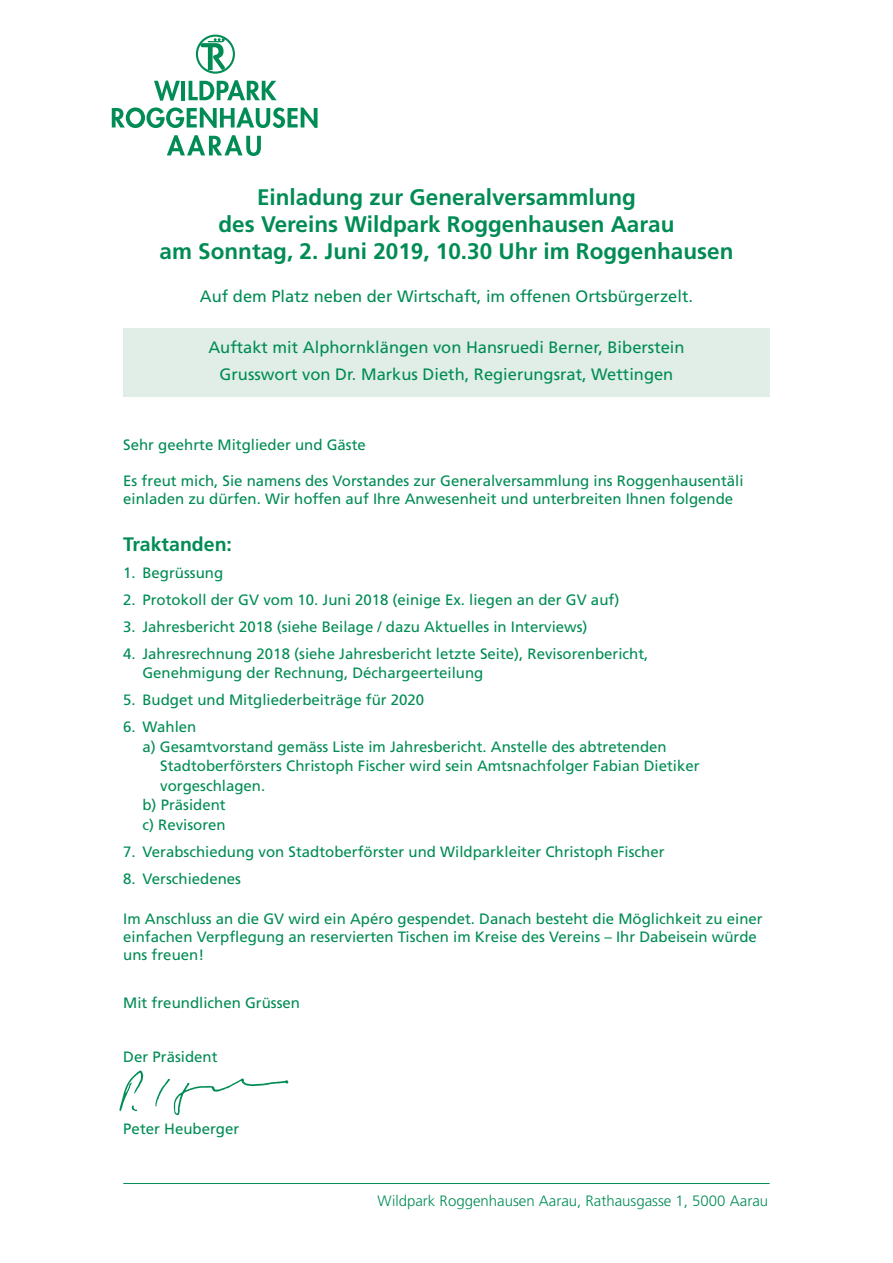
<style>
.page{position:relative;width:893px;height:1263px;background:#fff}
.page>*{position:absolute;margin:0;border:0;box-sizing:border-box;transform-origin:0 0}
.t1{font:700 22.5px/27px "Frutiger LT";color:#008c54;text-align:center}
.t2{font:700 19.5px "Frutiger LT";color:#008c54}
.t3{font:16.5px/27px "Frutiger LT";color:#008c54;text-align:center}
.t4{font:15px/18px "Frutiger LT";color:#008c54}
.t5{font:300 15px "Frutiger LT";color:#008c54}
</style>
<div class="page">
<div style="left:123px;top:329px;width:647px;height:68px;background:#e0eee7"></div>
<svg style="left:112px;top:107px;width:205px;height:21px"></svg>
<svg style="left:167px;top:135px;width:94px;height:21px"></svg>
<svg style="left:196px;top:35px;width:39px;height:39px"></svg>
<svg style="left:154px;top:81px;width:26px;height:20px"></svg>
<hr style="left:181px;top:81px;width:4px;height:19px;background:#008c54">
<svg style="left:189px;top:80px;width:88px;height:20px"></svg>
<hr style="left:123px;top:1183px;width:647px;height:1px;background:#008c54">
<img style="left:119px;top:1070px;width:170px;height:46px">
<h1 class="t1" style="left:159px;top:186px;width:575px">Einladung zur Generalversammlung<br>des Vereins Wildpark Roggenhausen Aarau<br>am Sonntag, 2. Juni 2019, 10.30 Uhr im Roggenhausen</h1>
<p class="t3" style="left:200px;top:284px;width:495px">Auf dem Platz neben der Wirtschaft, im offenen Ortsbürgerzelt.</p>
<p class="t3" style="left:208px;top:335px;width:478px">Auftakt mit Alphornklängen von Hansruedi Berner, Biberstein<br>Grusswort von Dr. Markus Dieth, Regierungsrat, Wettingen</p>
<p class="t4" style="left:123px;top:437px;width:244px">Sehr geehrte Mitglieder und Gäste</p>
<p class="t4" style="left:123px;top:473px;width:622px">Es freut mich, Sie namens des Vorstandes zur Generalversammlung ins Roggenhausentäli einladen zu dürfen. Wir hoffen auf Ihre Anwesenheit und unterbreiten Ihnen folgende</p>
<h2 class="t2" style="left:123px;top:536px;width:110px">Traktanden:</h2>
<p class="t4" style="left:123px;top:564px;width:101px">1. Begrüssung</p>
<p class="t4" style="left:123px;top:591px;width:497px">2. Protokoll der GV vom 10. Juni 2018 (einige Ex. liegen an der GV auf)</p>
<p class="t4" style="left:123px;top:618px;width:466px">3. Jahresbericht 2018 (siehe Beilage / dazu Aktuelles in Interviews)</p>
<p class="t4" style="left:142px;top:645px;width:507px;line-height:19.5px;text-indent:-19px">4. Jahresrechnung 2018 (siehe Jahresbericht letzte Seite), Revisorenbericht,<br>Genehmigung der Rechnung, Déchargeerteilung</p>
<p class="t4" style="left:123px;top:692px;width:302px">5. Budget und Mitgliederbeiträge für 2020</p>
<p class="t4" style="left:123px;top:719px;width:75px">6. Wahlen</p>
<p class="t4" style="left:142px;top:738px;width:526px">a) Gesamtvorstand gemäss Liste im Jahresbericht. Anstelle des abtretenden</p>
<p class="t4" style="left:160px;top:758px;width:541px">Stadtoberförsters Christoph Fischer wird sein Amtsnachfolger Fabian Dietiker</p>
<p class="t4" style="left:160px;top:777px;width:107px">vorgeschlagen.</p>
<p class="t4" style="left:142px;top:797px;width:85px">b) Präsident</p>
<p class="t4" style="left:142px;top:816px;width:85px">c) Revisoren</p>
<p class="t4" style="left:123px;top:843px;width:543px">7. Verabschiedung von Stadtoberförster und Wildparkleiter Christoph Fischer</p>
<p class="t4" style="left:123px;top:870px;width:119px">8. Verschiedenes</p>
<p class="t4" style="left:123px;top:911px;width:641px">Im Anschluss an die GV wird ein Apéro gespendet. Danach besteht die Möglichkeit zu einer einfachen Verpflegung an reservierten Tischen im Kreise des Vereins – Ihr Dabeisein würde uns freuen!</p>
<p class="t4" style="left:123px;top:995px;width:178px">Mit freundlichen Grüssen</p>
<p class="t4" style="left:123px;top:1049px;width:96px">Der Präsident</p>
<p class="t4" style="left:123px;top:1121px;width:117px">Peter Heuberger</p>
<p class="t5" style="left:378px;top:1194px;width:392px">Wildpark Roggenhausen Aarau, Rathausgasse 1, 5000 Aarau</p>
</div>
